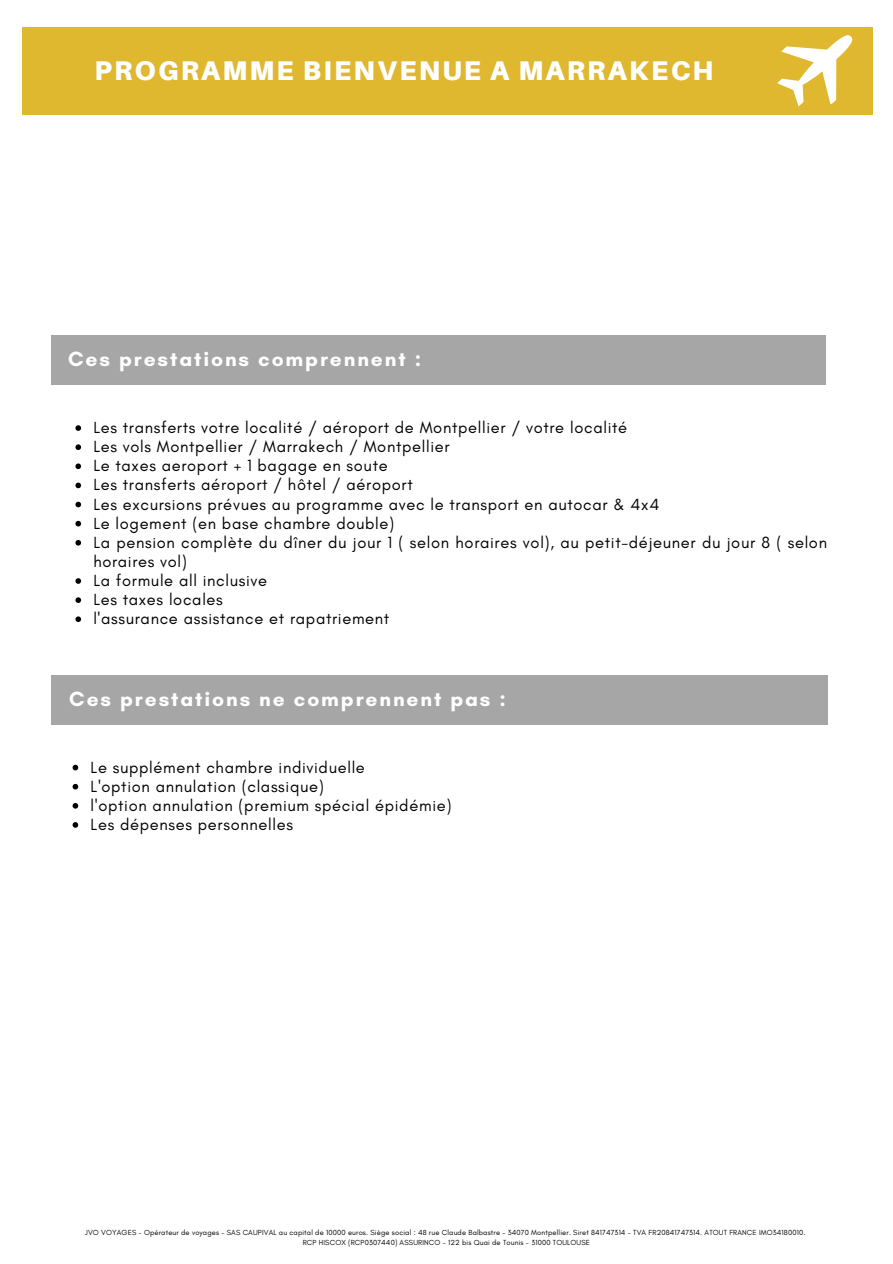
<style>
.page{position:relative;width:893px;height:1264px;background:#fff}
.page>*{position:absolute;margin:0;border:0;box-sizing:border-box;transform-origin:0 0}
.t1{font:900 27px "Aileron";letter-spacing:.08em;color:#fff}
.t2{font:700 21px "Glacial Indifference";letter-spacing:.09em;color:#fff}
.t3{font:16.5px/19px "Glacial Indifference";letter-spacing:.04em;color:#000}
.t4{font:7.5px/10.1px "Glacial Indifference";letter-spacing:.02em;color:#000;text-align:center}
</style>
<div class="page">
<div style="left:22px;top:27px;width:850px;height:88px;background:#dfb82f"></div>
<svg style="left:777px;top:35px;width:76px;height:72px"></svg>
<div style="left:51px;top:335px;width:774px;height:49px;background:#a6a6a6"></div>
<svg style="left:75px;top:425px;width:6px;height:6px"></svg>
<svg style="left:75px;top:444px;width:6px;height:6px"></svg>
<svg style="left:75px;top:463px;width:6px;height:6px"></svg>
<svg style="left:75px;top:482px;width:6px;height:6px"></svg>
<svg style="left:75px;top:501px;width:6px;height:6px"></svg>
<svg style="left:75px;top:521px;width:6px;height:5px"></svg>
<svg style="left:75px;top:540px;width:6px;height:5px"></svg>
<svg style="left:75px;top:578px;width:6px;height:6px"></svg>
<svg style="left:75px;top:597px;width:6px;height:6px"></svg>
<svg style="left:75px;top:616px;width:6px;height:6px"></svg>
<svg style="left:73px;top:764px;width:5px;height:6px"></svg>
<svg style="left:73px;top:784px;width:5px;height:5px"></svg>
<svg style="left:73px;top:803px;width:5px;height:5px"></svg>
<svg style="left:73px;top:822px;width:5px;height:5px"></svg>
<div style="left:51px;top:675px;width:776px;height:49px;background:#a6a6a6"></div>
<h1 class="t1" style="left:94px;top:53px;width:620px">PROGRAMME BIENVENUE A MARRAKECH</h1>
<p class="t2" style="left:68px;top:346px;width:354px">Ces prestations comprennent :</p>
<p class="t3" style="left:93px;top:418px;width:735px">Les transferts votre localité / aéroport de Montpellier / votre localité<br>Les vols Montpellier / Marrakech / Montpellier<br>Le taxes aeroport + 1 bagage en soute<br>Les transferts aéroport / hôtel / aéroport<br>Les excursions prévues au programme avec le transport en autocar &amp; 4x4<br>Le logement (en base chambre double)<br>La pension complète du dîner du jour 1 ( selon horaires vol), au petit-déjeuner du jour 8 ( selon horaires vol)<br>La formule all inclusive<br>Les taxes locales<br>l'assurance assistance et rapatriement</p>
<p class="t2" style="left:69px;top:686px;width:438px">Ces prestations ne comprennent pas :</p>
<p class="t3" style="left:91px;top:757px;width:362px">Le supplément chambre individuelle<br>L'option annulation (classique)<br>l'option annulation (premium spécial épidémie)<br>Les dépenses personnelles</p>
<p class="t4" style="left:85px;top:1227px;width:721px">JVO VOYAGES - Opérateur de voyages - SAS CAUPIVAL au capital de 10000 euros. Siège social : 48 rue Claude Balbastre - 34070 Montpellier. Siret 841747314 - TVA FR20841747314. ATOUT FRANCE IMO34180010.<br>RCP HISCOX (RCP0307440) ASSURINCO - 122 bis Quai de Tounis - 31000 TOULOUSE</p>
</div>
